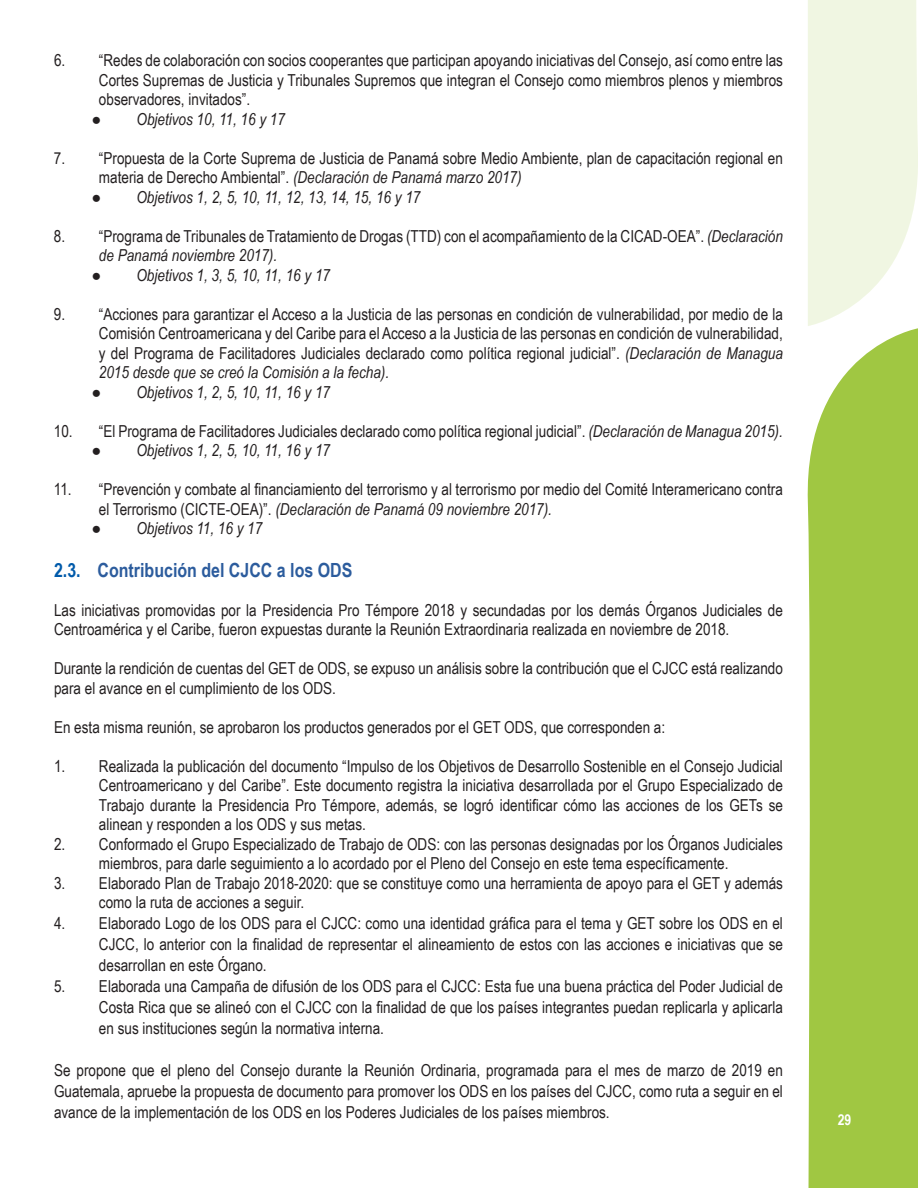
<style>
.page{position:relative;width:918px;height:1188px;background:#fff}
.page>*{position:absolute;margin:0;border:0;box-sizing:border-box;transform-origin:0 0}
.t1{font:700 19.5px "Arial Narrow";color:#2c5c9d}
.t2{font:16.5px/19.5px "Arial Narrow";color:#231f20;text-align:justify}
.t3{font:italic 16.5px "Arial Narrow";color:#231f20}
.t4{font:700 15px "Arial Narrow";color:#fff}
.s1{font-style:normal}
.s2{font-style:italic}
.s3{color:#015aaa}
.s4{font-family:"Minion Pro";font-weight:400;font-style:italic}
</style>
<div class="page">
<div style="left:807px;top:328px;width:111px;height:860px;background:#a0c742"></div>
<svg style="left:808px;top:0;width:110px;height:326px;background:#f1f7e5"></svg>
<p class="t2" style="left:99px;top:50px;width:685px;text-indent:-45px">6. “Redes de colaboración con socios cooperantes que participan apoyando iniciativas del Consejo, así como entre las Cortes Supremas de Justicia y Tribunales Supremos que integran el Consejo como miembros plenos y miembros observadores, invitados”.</p>
<p class="t3" style="left:91px;top:107px;width:195px"><span class="s1">●</span> Objetivos 10, 11, 16 y 17</p>
<p class="t2" style="left:99px;top:147px;width:685px;text-indent:-45px">7. “Propuesta de la Corte Suprema de Justicia de Panamá sobre Medio Ambiente, plan de capacitación regional en materia de Derecho Ambiental”. <span class="s2">(Declaración de Panamá marzo 2017)</span></p>
<p class="t3" style="left:91px;top:185px;width:330px"><span class="s1">●</span> Objetivos 1, 2, 5, 10, 11, 12, 13, 14, 15, 16 y 17</p>
<p class="t2" style="left:99px;top:225px;width:685px;text-indent:-45px">8. “Programa de Tribunales de Tratamiento de Drogas (TTD) con el acompañamiento de la CICAD-OEA”. <span class="s2">(Declaración de Panamá noviembre 2017).</span></p>
<p class="t3" style="left:91px;top:263px;width:240px"><span class="s1">●</span> Objetivos 1, 3, 5, 10, 11, 16 y 17</p>
<p class="t2" style="left:99px;top:303px;width:685px;text-indent:-45px">9. “Acciones para garantizar el Acceso a la Justicia de las personas en condición de vulnerabilidad, por medio de la Comisión Centroamericana y del Caribe para el Acceso a la Justicia de las personas en condición de vulnerabilidad, y del Programa de Facilitadores Judiciales declarado como política regional judicial”. <span class="s2">(Declaración de Managua 2015 desde que se creó la Comisión a la fecha).</span></p>
<p class="t3" style="left:91px;top:380px;width:240px"><span class="s1">●</span> Objetivos 1, 2, 5, 10, 11, 16 y 17</p>
<p class="t2" style="left:54px;top:420px;width:730px">10. “El Programa de Facilitadores Judiciales declarado como política regional judicial”. <span class="s2">(Declaración de Managua 2015).</span></p>
<p class="t3" style="left:91px;top:439px;width:240px"><span class="s1">●</span> Objetivos 1, 2, 5, 10, 11, 16 y 17</p>
<p class="t2" style="left:99px;top:479px;width:685px;text-indent:-45px">11. “Prevención y combate al financiamiento del terrorismo y al terrorismo por medio del Comité Interamericano contra el Terrorismo (CICTE-OEA)”. <span class="s2">(Declaración de Panamá 09 noviembre 2017).</span></p>
<p class="t3" style="left:91px;top:517px;width:172px"><span class="s1">●</span> Objetivos 11, 16 y 17</p>
<p class="t1" style="left:54px;top:555px;width:300px"><span class="s3">2.3.</span> Contribución del CJCC a los ODS</p>
<p class="t2" style="left:54px;top:600px;width:730px">Las iniciativas promovidas por la Presidencia Pro Témpore 2018 y secundadas por los demás Órganos Judiciales de<br>Centroamérica y el Caribe, fueron expuestas durante la Reunión Extraordinaria realizada en noviembre de 2018.</p>
<p class="t2" style="left:54px;top:658px;width:730px">Durante la rendición de cuentas del GET de ODS, se expuso un análisis sobre la contribución que el CJCC está realizando para el avance en el cumplimiento de los ODS.</p>
<p class="t2" style="left:54px;top:717px;width:613px">En esta misma reunión, se aprobaron los productos generados por el GET ODS, que corresponden a:</p>
<p class="t2" style="left:99px;top:756px;width:685px;text-indent:-45px">1. Realizada la publicación del documento “Impulso de los Objetivos de Desarrollo Sostenible en el Consejo Judicial Centroamericano y del Caribe”. Este documento registra la iniciativa desarrollada por el Grupo Especializado de Trabajo durante la Presidencia Pro Témpore, además, se logró identificar cómo las acciones de los GETs se alinean y responden a los ODS y sus metas.</p>
<p class="t2" style="left:54px;top:834px;width:730px;text-align:center">2. Conformado el Grupo Especializado de Trabajo de ODS: con las personas designadas por los Órganos Judiciales miembros, para darle seguimiento a lo acordado por el Pleno del Consejo en este tema específicamente.</p>
<p class="t2" style="left:99px;top:873px;width:685px;text-indent:-45px">3. Elaborado Plan de Trabajo 2018-2020: que se constituye como una herramienta de apoyo para el GET y además como la ruta de acciones a seguir.</p>
<p class="t2" style="left:99px;top:913px;width:685px;line-height:21px;text-indent:-45px">4. Elaborado Logo de los ODS para el CJCC: como una identidad gráfica para el tema y GET sobre los ODS en el CJCC, lo anterior con la finalidad de representar el alineamiento de estos con las acciones e iniciativas que se desarrollan en este Órgano.</p>
<p class="t2" style="left:99px;top:976px;width:685px;line-height:21px;text-indent:-45px">5. Elaborada una Campaña de difusión de los ODS para el CJCC: Esta fue una buena práctica del Poder Judicial de Costa Rica que se alineó con el CJCC con la finalidad de que los países integrantes puedan replicarla y aplicarla en sus instituciones según la normativa interna.</p>
<p class="t2" style="left:54px;top:1060px;width:730px;line-height:21px">Se propone que el pleno del Consejo durante la Reunión Ordinaria, programada para el mes de marzo de 2019 en Guatemala, apruebe la propuesta de documento para promover los ODS en los países del CJCC, como ruta a seguir en el avance de la implementación de los ODS en los Poderes Judiciales de los países miembros.</p>
<p class="t4" style="left:838px;top:1109px;width:34px">29 <span class="s4">29</span></p>
</div>
